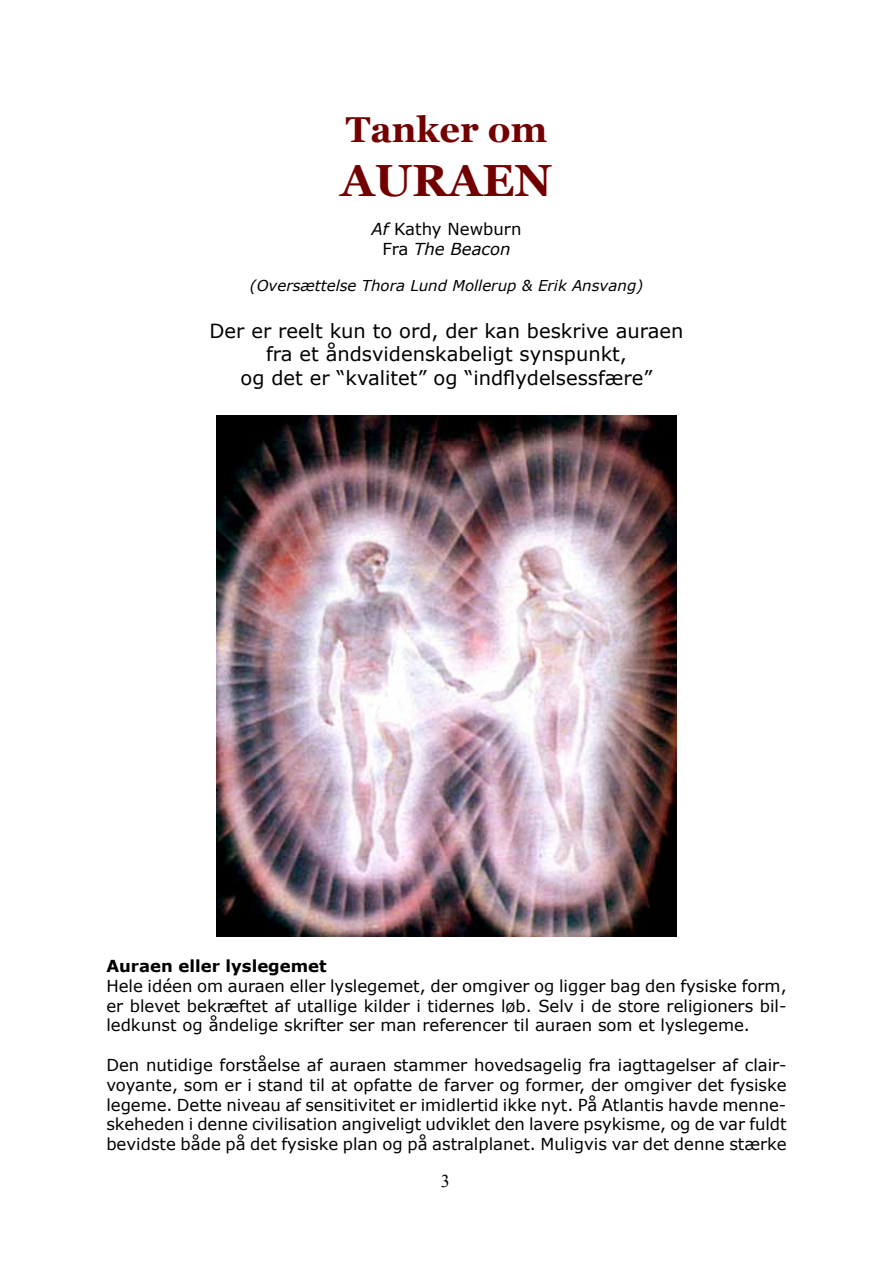
<style>
.page{position:relative;width:893px;height:1263px;background:#fff}
.page>*{position:absolute;margin:0;border:0;box-sizing:border-box;transform-origin:0 0}
.t1{font:700 45px "Georgia";color:#730000}
.t2{font:700 36px "Georgia";color:#730000}
.t3{font:19.5px/23.4px "Verdana";color:#000;text-align:center}
.t4{font:18px "Times New Roman";color:#000}
.t5{font:16.5px/19.8px "Verdana";color:#000;text-align:justify}
.t6{font:700 16.5px "Verdana";color:#000}
.t7{font:italic 15px "Verdana";color:#000}
.s1{font-style:italic}
</style>
<div class="page">
<img style="left:216px;top:415px;width:461px;height:521px">
<h2 class="t2" style="left:346px;top:106px;width:203px">Tanker om</h2>
<h1 class="t1" style="left:341px;top:151px;width:213px">AURAEN</h1>
<p class="t5" style="left:372px;top:219px;width:151px;text-align:center"><span class="s1">Af</span> Kathy Newburn<br>Fra <span class="s1">The Beacon</span></p>
<p class="t7" style="left:250px;top:275px;width:395px">(Oversættelse Thora Lund Mollerup &amp; Erik Ansvang)</p>
<p class="t3" style="left:210px;top:319px;width:475px">Der er reelt kun to ord, der kan beskrive auraen fra et åndsvidenskabeligt synspunkt,<br>og det er “kvalitet” og “indflydelsessfære”</p>
<p class="t6" style="left:106px;top:954px;width:222px">Auraen eller lyslegemet</p>
<p class="t5" style="left:106px;top:976px;width:682px">Hele idéen om auraen eller lyslegemet, der omgiver og ligger bag den fysiske form, er blevet bekræftet af utallige kilder i tidernes løb. Selv i de store religioners bil&shy;ledkunst og åndelige skrifter ser man referencer til auraen som et lyslegeme.</p>
<p class="t5" style="left:106px;top:1055px;width:682px">Den nutidige forståelse af auraen stammer hovedsagelig fra iagttagelser af clair&shy;voyante, som er i stand til at opfatte de farver og former, der omgiver det fysiske legeme. Dette niveau af sensitivitet er imidlertid ikke nyt. På Atlantis havde menne&shy;skeheden i denne civilisation angiveligt udviklet den lavere psykisme, og de var fuldt bevidste både på det fysiske plan og på astralplanet. Muligvis var det denne stærke</p>
<p class="t4" style="left:441px;top:1169px;width:10px">3</p>
</div>
